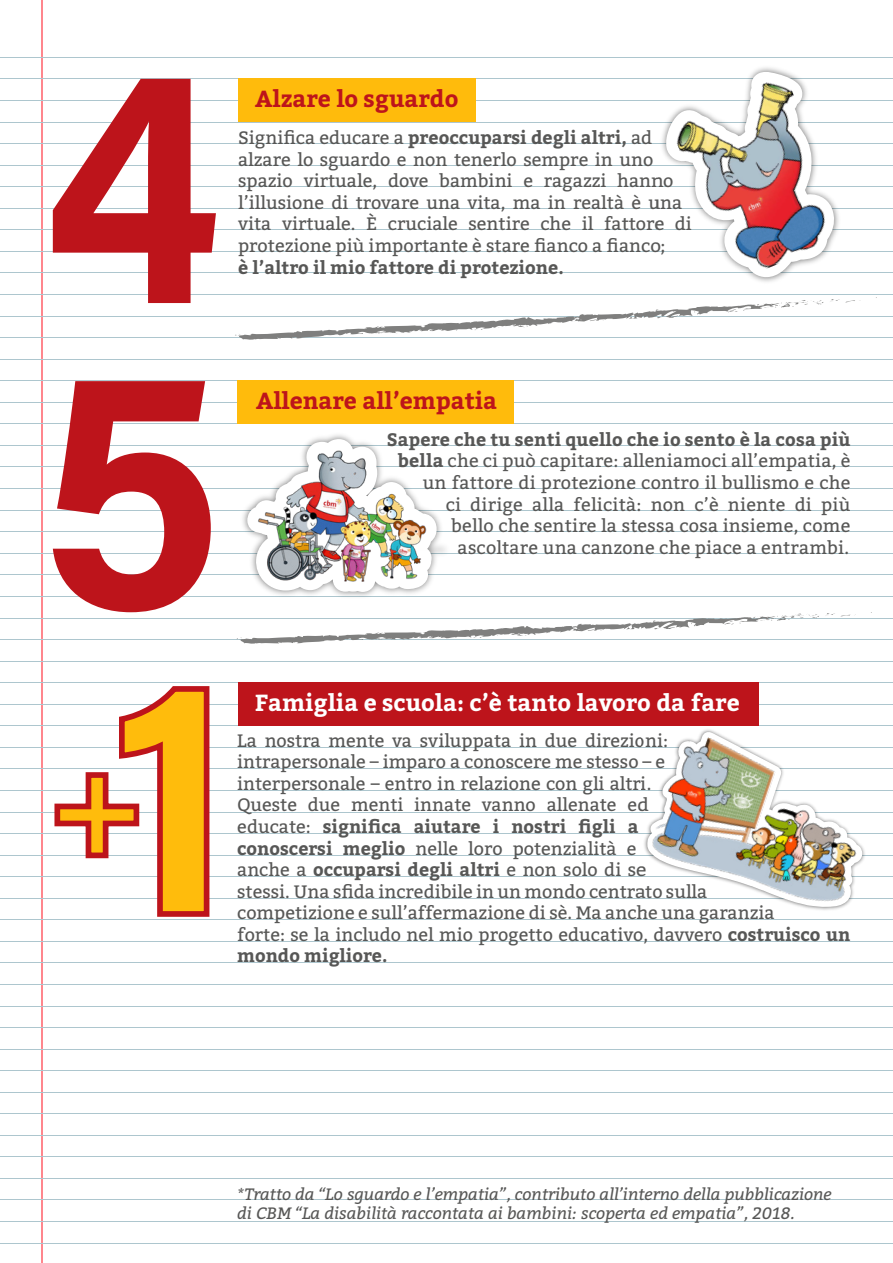
<style>
.page{position:relative;width:893px;height:1263px;background:#fff}
.page>*{position:absolute;margin:0;border:0;box-sizing:border-box;transform-origin:0 0}
.t1{font:700 23.25px "Bitter";color:#fff}
.t2{font:700 23.25px "Bitter";color:#bd141b}
.t3{font:18px/21.6px "Bitter";color:#575756}
.t4{font:700 18px "Bitter";color:#575756}
.t5{font:italic 16.5px/19.8px "Bitter";color:#575756}
.s1{font-weight:700}
</style>
<div class="page">
<hr style="left:41px;top:0;width:1px;height:1263px;background:#ff868d">
<hr style="left:1px;top:57px;width:892px;height:1px;background:#adc6ce">
<hr style="left:1px;top:79px;width:892px;height:1px;background:#adc6ce">
<hr style="left:1px;top:100px;width:892px;height:1px;background:#adc6ce">
<hr style="left:1px;top:122px;width:892px;height:1px;background:#adc6ce">
<hr style="left:1px;top:143px;width:892px;height:1px;background:#adc6ce">
<hr style="left:1px;top:165px;width:892px;height:1px;background:#adc6ce">
<hr style="left:1px;top:186px;width:892px;height:1px;background:#adc6ce">
<hr style="left:1px;top:208px;width:892px;height:1px;background:#adc6ce">
<hr style="left:1px;top:229px;width:892px;height:1px;background:#adc6ce">
<hr style="left:1px;top:251px;width:892px;height:1px;background:#adc6ce">
<hr style="left:1px;top:273px;width:892px;height:1px;background:#adc6ce">
<hr style="left:1px;top:294px;width:892px;height:1px;background:#adc6ce">
<hr style="left:1px;top:316px;width:892px;height:1px;background:#adc6ce">
<hr style="left:1px;top:337px;width:892px;height:1px;background:#adc6ce">
<hr style="left:1px;top:359px;width:892px;height:1px;background:#adc6ce">
<hr style="left:1px;top:380px;width:892px;height:1px;background:#adc6ce">
<hr style="left:1px;top:402px;width:892px;height:1px;background:#adc6ce">
<hr style="left:1px;top:423px;width:892px;height:1px;background:#adc6ce">
<hr style="left:1px;top:445px;width:892px;height:1px;background:#adc6ce">
<hr style="left:1px;top:466px;width:892px;height:1px;background:#adc6ce">
<hr style="left:1px;top:488px;width:892px;height:1px;background:#adc6ce">
<hr style="left:1px;top:510px;width:892px;height:1px;background:#adc6ce">
<hr style="left:1px;top:531px;width:892px;height:1px;background:#adc6ce">
<hr style="left:1px;top:553px;width:892px;height:1px;background:#adc6ce">
<hr style="left:1px;top:574px;width:892px;height:1px;background:#adc6ce">
<hr style="left:1px;top:596px;width:892px;height:1px;background:#adc6ce">
<hr style="left:1px;top:618px;width:892px;height:1px;background:#adc6ce">
<hr style="left:1px;top:639px;width:892px;height:1px;background:#adc6ce">
<hr style="left:1px;top:661px;width:892px;height:1px;background:#adc6ce">
<hr style="left:1px;top:682px;width:892px;height:1px;background:#adc6ce">
<hr style="left:1px;top:704px;width:892px;height:1px;background:#adc6ce">
<hr style="left:1px;top:725px;width:892px;height:1px;background:#adc6ce">
<hr style="left:1px;top:747px;width:892px;height:1px;background:#adc6ce">
<hr style="left:1px;top:768px;width:892px;height:1px;background:#adc6ce">
<hr style="left:1px;top:790px;width:892px;height:1px;background:#adc6ce">
<hr style="left:1px;top:811px;width:892px;height:1px;background:#adc6ce">
<hr style="left:1px;top:833px;width:892px;height:1px;background:#adc6ce">
<hr style="left:1px;top:855px;width:892px;height:1px;background:#adc6ce">
<hr style="left:1px;top:876px;width:892px;height:1px;background:#adc6ce">
<hr style="left:1px;top:898px;width:892px;height:1px;background:#adc6ce">
<hr style="left:1px;top:919px;width:892px;height:1px;background:#adc6ce">
<hr style="left:1px;top:941px;width:892px;height:1px;background:#adc6ce">
<hr style="left:1px;top:962px;width:892px;height:1px;background:#adc6ce">
<hr style="left:1px;top:984px;width:892px;height:1px;background:#adc6ce">
<hr style="left:1px;top:1005px;width:892px;height:1px;background:#adc6ce">
<hr style="left:1px;top:1027px;width:892px;height:1px;background:#adc6ce">
<hr style="left:1px;top:1049px;width:892px;height:1px;background:#adc6ce">
<hr style="left:1px;top:1070px;width:892px;height:1px;background:#adc6ce">
<hr style="left:1px;top:1092px;width:892px;height:1px;background:#adc6ce">
<hr style="left:1px;top:1113px;width:892px;height:1px;background:#adc6ce">
<hr style="left:1px;top:1135px;width:892px;height:1px;background:#adc6ce">
<hr style="left:1px;top:1156px;width:892px;height:1px;background:#adc6ce">
<hr style="left:1px;top:1178px;width:892px;height:1px;background:#adc6ce">
<hr style="left:1px;top:1199px;width:892px;height:1px;background:#adc6ce">
<hr style="left:1px;top:1221px;width:892px;height:1px;background:#adc6ce">
<hr style="left:1px;top:1242px;width:892px;height:1px;background:#adc6ce">
<svg style="left:53px;top:79px;width:163px;height:224px"></svg>
<svg style="left:53px;top:381px;width:158px;height:231px"></svg>
<svg style="left:52px;top:686px;width:160px;height:231px"></svg>
<div style="left:238px;top:79px;width:237px;height:43px;background:#ffbb0c"></div>
<div style="left:237px;top:380px;width:277px;height:43px;background:#ffbb0c"></div>
<div style="left:239px;top:682px;width:520px;height:43px;background:#bd141b"></div>
<svg style="left:235px;top:299px;width:626px;height:41px"></svg>
<svg style="left:237px;top:613px;width:619px;height:31px"></svg>
<img style="left:641px;top:725px;width:252px;height:185px">
<img style="left:657px;top:67px;width:129px;height:207px">
<svg style="left:666px;top:72px;width:127px;height:202px"></svg>
<img style="left:668px;top:75px;width:182px;height:207px">
<img style="left:243px;top:435px;width:203px;height:161px">
<svg style="left:247px;top:439px;width:190px;height:153px"></svg>
<img style="left:258px;top:450px;width:187px;height:137px">
<p class="t2" style="left:255px;top:84px;width:205px">Alzare lo sguardo</p>
<p class="t3" style="left:238px;top:127px;width:455px">Significa educare a <span class="s1">preoccuparsi degli altri,</span> ad alzare lo sguardo e non tenerlo sempre in uno spazio virtuale, dove bambini e ragazzi hanno l’illusione di trovare una vita, ma in realtà è una vita virtuale. È cruciale sentire che il fattore di protezione più importante è stare fianco a fianco;</p>
<p class="t4" style="left:238px;top:255px;width:327px">è l’altro il mio fattore di protezione.</p>
<p class="t2" style="left:256px;top:385px;width:243px">Allenare all’empatia</p>
<p class="t3" style="left:387px;top:429px;width:465px;text-align:right"><span class="s1">Sapere che tu senti quello che io sento è la cosa più bella</span> che ci può capitare: alleniamoci all’empatia, è un fattore di protezione contro il bullismo e che<br>ci dirige alla felicità: non c’è niente di più<br>bello che sentire la stessa cosa insieme, come ascoltare una canzone che piace a entrambi.</p>
<p class="t1" style="left:255px;top:687px;width:487px">Famiglia e scuola: c’è tanto lavoro da fare</p>
<p class="t3" style="left:237px;top:730px;width:615px">La nostra mente va sviluppata in due direzioni:<br>intrapersonale – imparo a conoscere me stesso – e<br>interpersonale – entro in relazione con gli altri.<br>Queste due menti innate vanno allenate ed<br>educate: <span class="s1">significa aiutare i nostri figli a<br>conoscersi meglio</span> nelle loro potenzialità e<br>anche a <span class="s1">occuparsi degli altri</span> e non solo di se<br>stessi. Una sfida incredibile in un mondo centrato sulla<br>competizione e sull’affermazione di sè. Ma anche una garanzia<br>forte: se la includo nel mio progetto educativo, davvero <span class="s1">costruisco un mondo migliore.</span></p>
<p class="t5" style="left:237px;top:1184px;width:596px">*Tratto da “Lo sguardo e l’empatia”, contributo all’interno della pubblicazione di CBM “La disabilità raccontata ai bambini: scoperta ed empatia”, 2018.</p>
</div>
